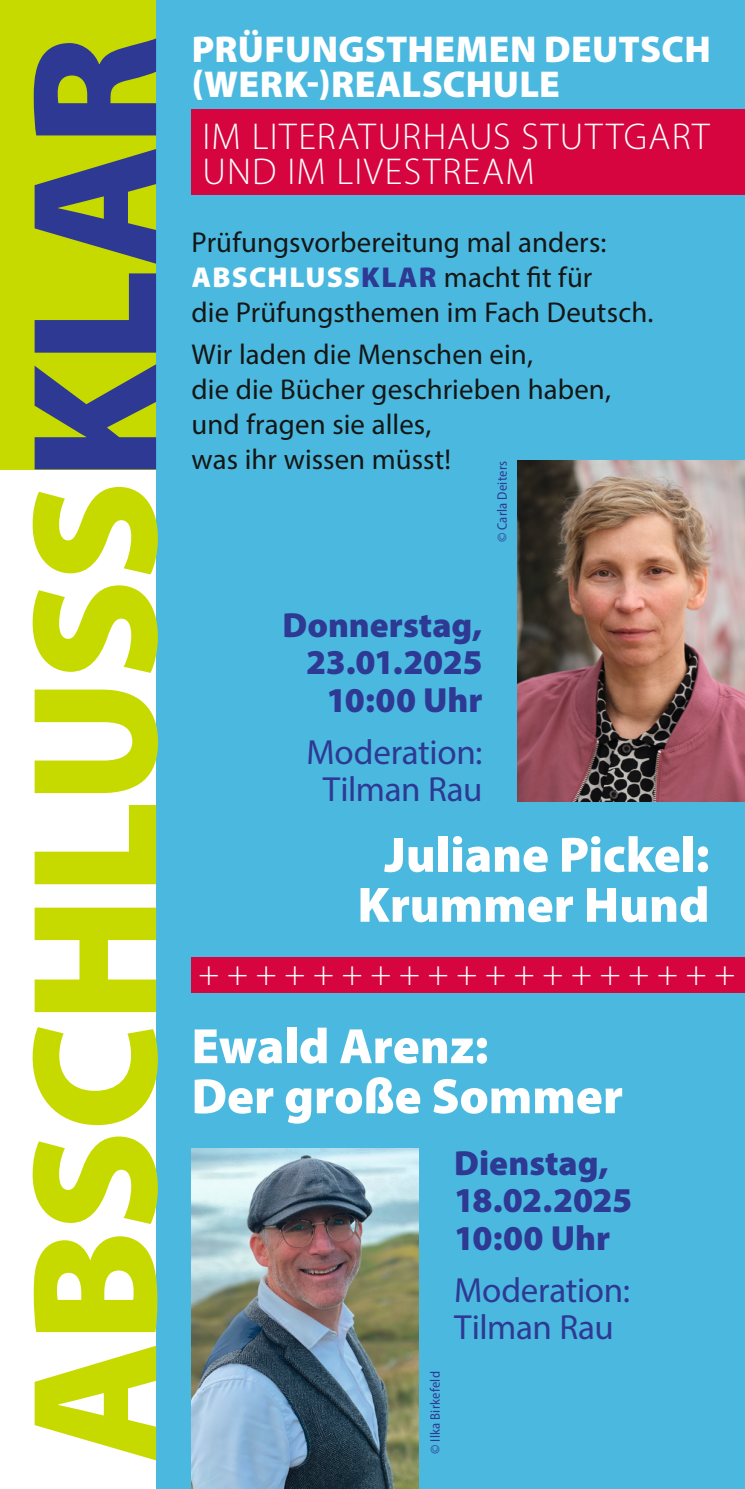
<style>
.page{position:relative;width:745px;height:1489px;background:#fff}
.page>*{position:absolute;margin:0;border:0;box-sizing:border-box;transform-origin:0 0}
.t1{font:900 180px "Myriad Pro";letter-spacing:-.005em;color:#c7da00}
.t2{font:900 50px/50px "Myriad Pro";color:#fff;text-align:center}
.t3{font:300 37.5px/35px "Myriad Pro";letter-spacing:.04em;color:#fff}
.t4{font:900 37.5px/35px "Myriad Pro";letter-spacing:.01em;color:#fff}
.t5{font:900 35px/37.5px "Myriad Pro";color:#2d3993}
.t6{font:35px/37.5px "Myriad Pro";letter-spacing:-.005em;color:#2d3993}
.t7{font:300 35px "Myriad Pro";color:#fff}
.t8{font:28.75px/35px "Myriad Pro";letter-spacing:.005em;color:#151616}
.t9{font:semi-condensed 13.75px "Myriad Pro";letter-spacing:.02em;color:#2d3993}
.s1{color:#2d3993}
.s2{font-weight:900;color:#fff}
.s3{font-weight:900;color:#2d3993}
</style>
<div class="page">
<div style="left:0;top:0;width:156px;height:469px;background:#c7da00"></div>
<div style="left:156px;top:0;width:588px;height:1488px;background:#4bb9df"></div>
<img style="left:191px;top:1148px;width:227px;height:340px">
<img style="left:517px;top:461px;width:227px;height:340px">
<div style="left:191px;top:110px;width:553px;height:85px;background:#d6053f"></div>
<div style="left:191px;top:957px;width:553px;height:35px;background:#d6053f"></div>
<p class="t1" style="left:-25px;top:1462px;width:1428px;rotate:-90deg">ABSCHLUSS<span class="s1">KLAR</span></p>
<p class="t4" style="left:192px;top:30px;width:520px">PRÜFUNGSTHEMEN DEUTSCH (WERK-)REALSCHULE</p>
<p class="t3" style="left:202px;top:119px;width:508px">IM LITERATURHAUS STUTTGART<br>UND IM LIVESTREAM</p>
<p class="t8" style="left:191px;top:224px;width:463px">Prüfungsvorbereitung mal anders:<br><span class="s2">ABSCHLUSS</span><span class="s3">KLAR</span> macht fit für<br>die Prüfungsthemen im Fach Deutsch.</p>
<p class="t8" style="left:191px;top:337px;width:420px">Wir laden die Menschen ein,<br>die die Bücher geschrieben haben, und fragen sie alles,<br>was ihr wissen müsst!</p>
<p class="t9" style="left:493px;top:542px;width:83px;rotate:-90deg">© Carla Deiters</p>
<p class="t5" style="left:282px;top:605px;width:201px;text-align:right">Donnerstag,<br>23.01.2025<br>10:00 Uhr</p>
<p class="t6" style="left:306px;top:732px;width:177px;text-align:center">Moderation:<br>Tilman Rau</p>
<p class="t2" style="left:357px;top:827px;width:353px">Juliane Pickel:<br>Krummer Hund</p>
<p class="t7" style="left:198px;top:951px;width:538px">+++++++++++++++++++</p>
<p class="t2" style="left:191px;top:1019px;width:433px;text-align:left">Ewald Arenz:<br>Der große Sommer</p>
<p class="t9" style="left:426px;top:1453px;width:84px;rotate:-90deg">© Ilka Birkefeld</p>
<p class="t5" style="left:454px;top:1142px;width:179px">Dienstag,<br>18.02.2025<br>10:00 Uhr</p>
<p class="t6" style="left:454px;top:1270px;width:177px">Moderation:<br>Tilman Rau</p>
</div>
